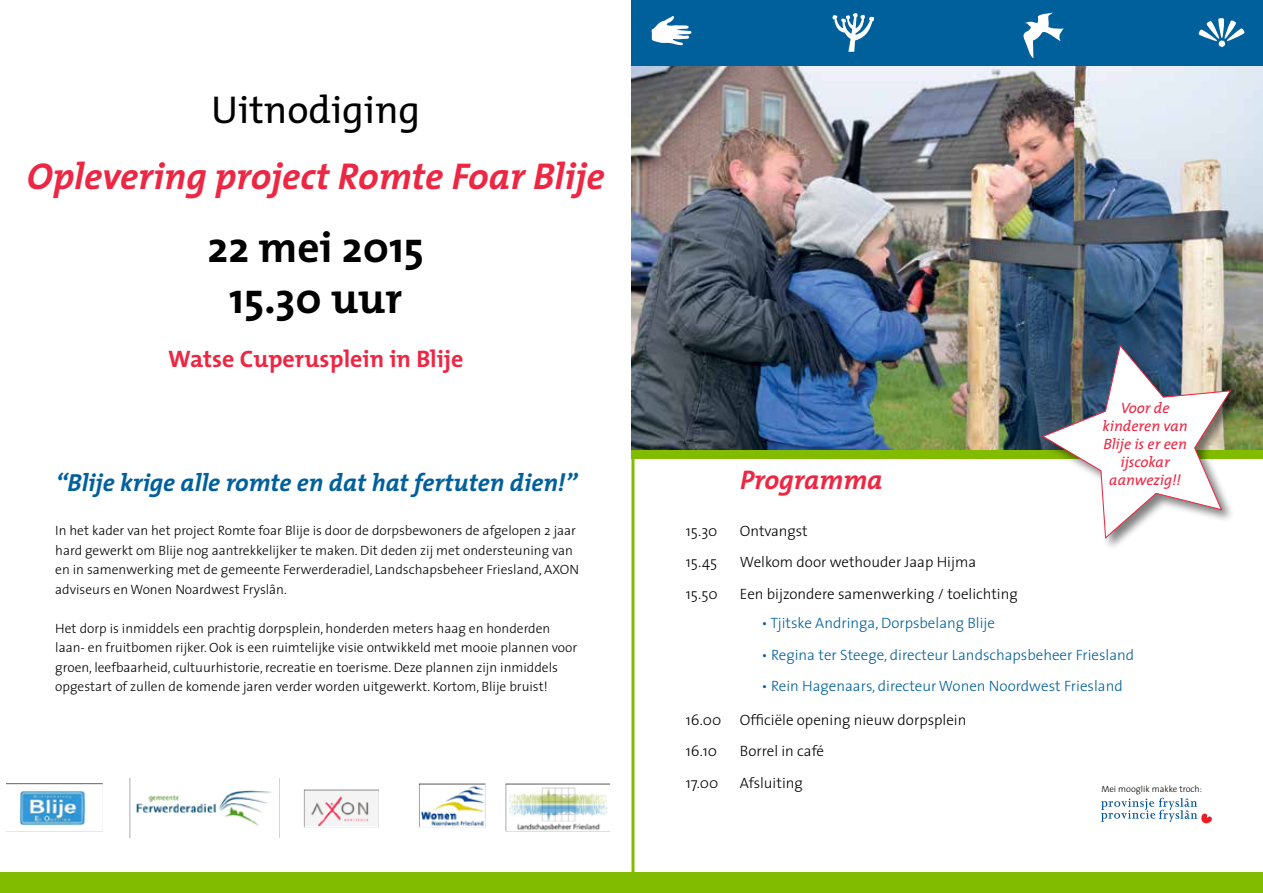
<style>
.page{position:relative;width:1263px;height:893px;background:#fff}
.page>*{position:absolute;margin:0;border:0;box-sizing:border-box;transform-origin:0 0}
.t1{font:700 43.2px/51px "The Mix";color:#000;text-align:center}
.t2{font:39px "The Mix";color:#000}
.t3{font:italic 700 37.5px "The Mix";color:#ed2743}
.t4{font:italic 700 27px "The Mix";color:#ed2743}
.t5{font:italic 700 24.75px "The Mix";color:#00609c}
.t6{font:700 24px "The Mix";color:#ed2743}
.t7{font:300 15px/31.5px "The Sans";color:#000}
.t8{font:300 15px "The Sans";color:#00609c}
.t9{font:italic 15px/18px "The Mix";color:#ed2743;text-align:center}
.t10{font:300 13.5px/19.5px "The Sans";color:#000}
.t11{font:300 9px "The Sans";color:#000}
</style>
<div class="page">
<img style="left:632px;top:66px;width:631px;height:385px">
<svg style="left:631px;top:459px;width:632px;height:414px"></svg>
<div style="left:631px;top:0;width:632px;height:66px;background:#00609c"></div>
<svg style="left:651px;top:16px;width:40px;height:29px"></svg>
<svg style="left:832px;top:13px;width:42px;height:39px"></svg>
<svg style="left:1023px;top:13px;width:41px;height:45px"></svg>
<svg style="left:1198px;top:18px;width:47px;height:23px"></svg>
<div style="left:1218px;top:40px;width:7px;height:7px;background:#fff;border-radius:50%"></div>
<div style="left:631px;top:451px;width:632px;height:8px;background:#82bc00"></div>
<div style="left:0;top:873px;width:1263px;height:20px;background:#82bc00"></div>
<svg style="left:1101px;top:798px;width:111px;height:25px"></svg>
<img style="left:6px;top:778px;width:604px;height:59px">
<div style="left:1041px;top:344px;width:203px;height:208px;background:#000;opacity:.5"></div>
<svg style="left:1041px;top:343px;width:191px;height:197px"></svg>
<h2 class="t2" style="left:211px;top:77px;width:210px">Uitnodiging</h2>
<h3 class="t3" style="left:27px;top:145px;width:579px">Oplevering project Romte Foar Blije</h3>
<h1 class="t1" style="left:208px;top:221px;width:218px">22 mei 2015<br>15.30 uur</h1>
<h3 class="t6" style="left:168px;top:339px;width:297px">Watse Cuperusplein in Blije</h3>
<h3 class="t5" style="left:56px;top:462px;width:523px">“Blije krige alle romte en dat hat fertuten dien!”</h3>
<p class="t10" style="left:55px;top:521px;width:525px">In het kader van het project Romte foar Blije is door de dorpsbewoners de afgelopen 2 jaar hard gewerkt om Blije nog aantrekkelijker te maken. Dit deden zij met ondersteuning van en in samenwerking met de gemeente Ferwerderadiel, Landschapsbeheer Friesland, AXON adviseurs en Wonen Noardwest Fryslân.</p>
<p class="t10" style="left:55px;top:618px;width:523px">Het dorp is inmiddels een prachtig dorpsplein, honderden meters haag en honderden laan- en fruitbomen rijker. Ook is een ruimtelijke visie ontwikkeld met mooie plannen voor groen, leefbaarheid, cultuurhistorie, recreatie en toerisme. Deze plannen zijn inmiddels opgestart of zullen de komende jaren verder worden uitgewerkt. Kortom, Blije bruist!</p>
<h3 class="t4" style="left:740px;top:458px;width:144px">Programma</h3>
<p class="t7" style="left:686px;top:514px;width:33px">15.30</p>
<p class="t7" style="left:740px;top:514px;width:69px">Ontvangst</p>
<p class="t7" style="left:686px;top:546px;width:33px">15.45</p>
<p class="t7" style="left:740px;top:546px;width:238px">Welkom door wethouder Jaap Hijma</p>
<p class="t7" style="left:686px;top:577px;width:33px">15.50</p>
<p class="t7" style="left:740px;top:577px;width:279px">Een bijzondere samenwerking / toelichting</p>
<p class="t9" style="left:1103px;top:399px;width:86px">Voor de kinderen van<br>Blije is er een ijscokar aanwezig!!</p>
<p class="t8" style="left:761px;top:610px;width:235px">• Tjitske Andringa, Dorpsbelang Blije</p>
<p class="t8" style="left:761px;top:642px;width:374px">• Regina ter Steege, directeur Landschapsbeheer Friesland</p>
<p class="t8" style="left:761px;top:673px;width:363px">• Rein Hagenaars, directeur Wonen Noordwest Friesland</p>
<p class="t7" style="left:686px;top:703px;width:282px">16.00 Officiële opening nieuw dorpsplein<br>16.10</p>
<p class="t7" style="left:740px;top:735px;width:86px">Borrel in café</p>
<p class="t7" style="left:686px;top:766px;width:34px">17.00</p>
<p class="t7" style="left:740px;top:766px;width:64px">Afsluiting</p>
<p class="t11" style="left:1101px;top:781px;width:102px">Mei mooglik makke troch:</p>
</div>
